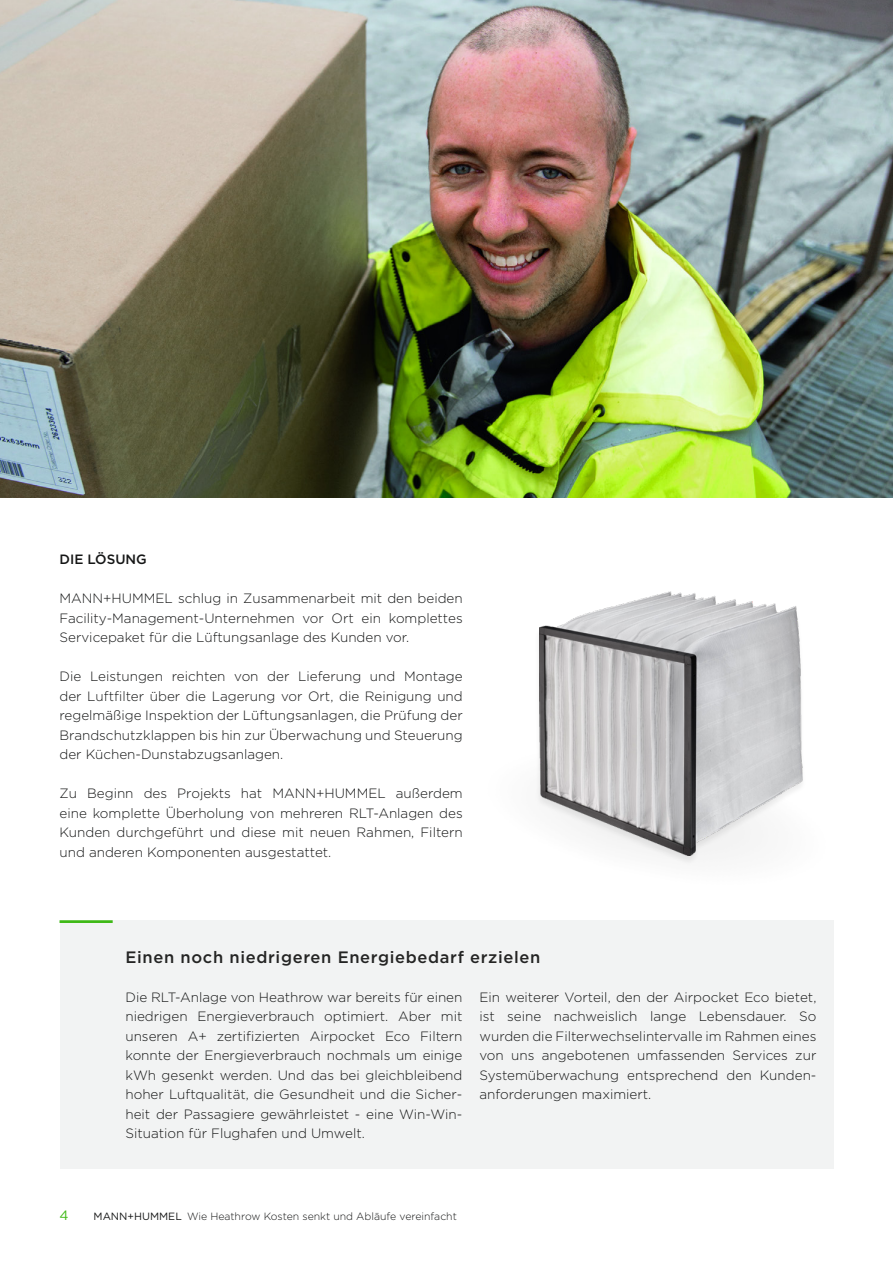
<style>
.page{position:relative;width:893px;height:1263px;background:#fff}
.page>*{position:absolute;margin:0;border:0;box-sizing:border-box;transform-origin:0 0}
.t1{font:500 16.5px "Gotham";letter-spacing:.04em;color:#242423}
.t2{font:300 13.5px/19.5px "Gotham";color:#151616;text-align:justify}
.t3{font:500 13.5px "Gotham";color:#151616}
.t4{font:13.5px "Gotham";color:#3eb915}
.t5{font:300 10.5px "Gotham";color:#151616}
.s1{font-weight:400}
</style>
<div class="page">
<img style="left:0;top:0;width:893px;height:497px">
<div style="left:60px;top:920px;width:773px;height:248px;background:#f2f3f3"></div>
<hr style="left:60px;top:920px;width:53px;height:3px;background:#3eb915">
<div style="left:534px;top:592px;width:273px;height:273px;background:#fbfbfb"></div>
<img style="left:539px;top:592px;width:263px;height:264px">
<p class="t3" style="left:60px;top:550px;width:89px">DIE LÖSUNG</p>
<p class="t2" style="left:60px;top:588px;width:405px">MANN+HUMMEL schlug in Zusammenarbeit mit den beiden Facility-Management-Unternehmen vor Ort ein komplettes Servicepaket für die Lüftungsanlage des Kunden vor.</p>
<p class="t2" style="left:60px;top:666px;width:405px">Die Leistungen reichten von der Lieferung und Montage der Luftfilter über die Lagerung vor Ort, die Reinigung und regelmäßige Inspektion der Lüftungsanlagen, die Prüfung der Brandschutzklappen bis hin zur Überwachung und Steuerung der Küchen-Dunstabzugsanlagen.</p>
<p class="t2" style="left:60px;top:783px;width:405px">Zu Beginn des Projekts hat MANN+HUMMEL außerdem eine komplette Überholung von mehreren RLT-Anlagen des Kunden durchgeführt und diese mit neuen Rahmen, Filtern und anderen Komponenten ausgestattet.</p>
<p class="t1" style="left:125px;top:946px;width:416px">Einen noch niedrigeren Energiebedarf erzielen</p>
<p class="t2" style="left:125px;top:987px;width:339px">Die RLT-Anlage von Heathrow war bereits für einen niedrigen Energieverbrauch optimiert. Aber mit unseren A+ zertifizierten Airpocket Eco Filtern konnte der Energieverbrauch nochmals um einige kWh gesenkt werden. Und das bei gleichbleibend hoher Luftqualität, die Gesundheit und die Sicher&shy;heit der Passagiere gewährleistet - eine Win-Win-Situation für Flughafen und Umwelt.</p>
<p class="t2" style="left:479px;top:987px;width:338px">Ein weiterer Vorteil, den der Airpocket Eco bietet, ist seine nachweislich lange Lebensdauer. So wurden die Filterwechselintervalle im Rahmen eines von uns angebotenen umfassenden Services zur Systemüberwachung entsprechend den Kunden&shy;anforderungen maximiert.</p>
<p class="t4" style="left:60px;top:1207px;width:11px">4</p>
<p class="t5" style="left:94px;top:1210px;width:365px"><span class="s1">MANN+HUMMEL</span> Wie Heathrow Kosten senkt und Abläufe vereinfacht</p>
</div>
